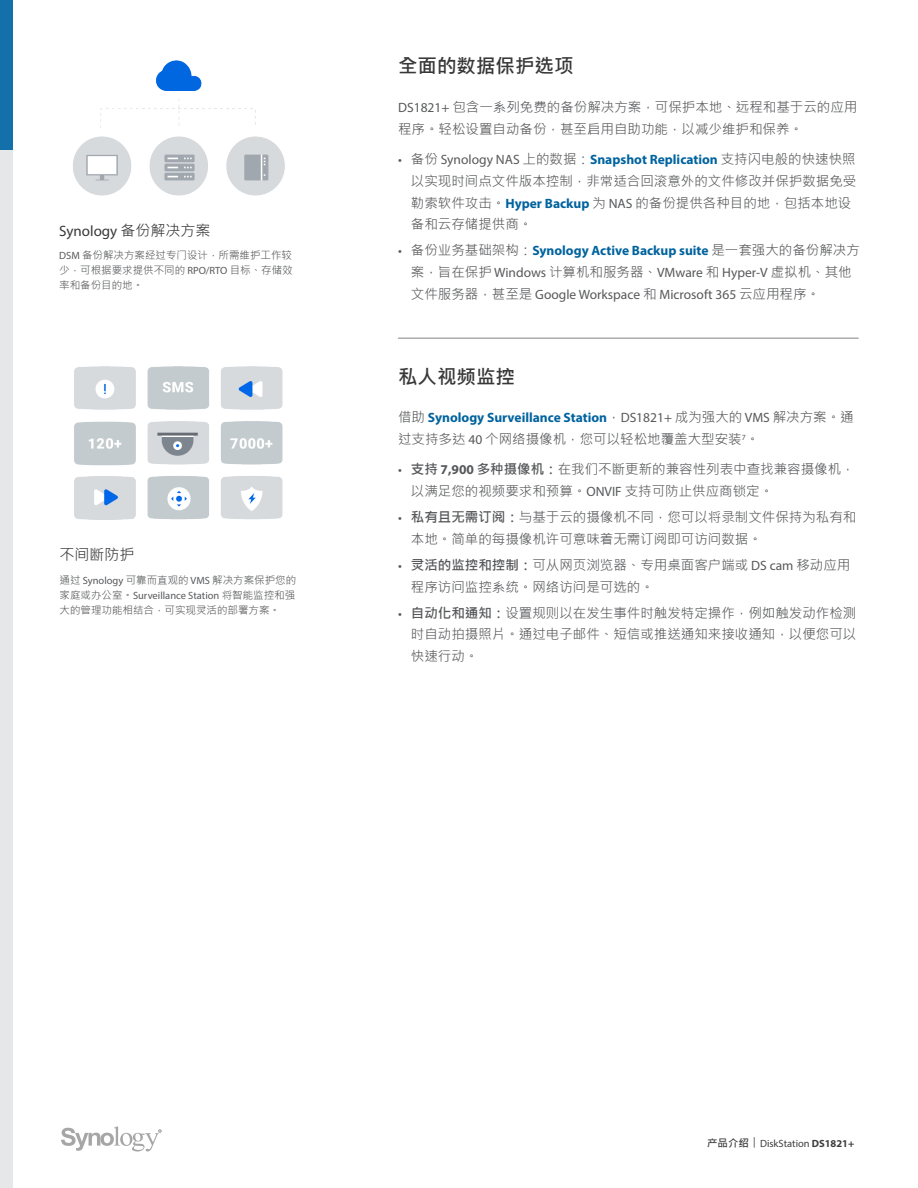
<style>
.page{position:relative;width:918px;height:1188px;background:#fff}
.page>*{position:absolute;margin:0;border:0;box-sizing:border-box;transform-origin:0 0}
.Chapter_Title{font:700 19.5px "Microsoft Jheng Hei";color:#383839}
.Graphic_Title{font:15px "Myriad Pro";color:#383839}
.Graphic_Title-2{font:15px "Microsoft Jheng Hei";color:#383839}
.Body_Content{font:13.5px/21.8px "Microsoft Jheng Hei";color:#57585a}
.Graphic_Text{font:10.5px/15px "Microsoft Jheng Hei";color:#57585a;text-align:justify}
.t1{font:10.5px "Myriad Pro";color:#3e3e3f}
.s1{font-family:"Microsoft Jheng Hei"}
.s2{font-family:"Myriad Pro"}
.s3{font-family:"Myriad Pro";font-weight:700;color:#00639e}
.s4{font-weight:700}
.s5{font-family:"Myriad Pro";font-weight:700}
.s6{font-family:"Microsoft Jheng Hei";font-weight:700}
</style>
<div class="page">
<div style="left:0;top:0;width:13px;height:150px;background:#1470aa"></div>
<svg style="left:61px;top:1126px;width:101px;height:26px"></svg>
<hr style="left:398px;top:338px;width:460px;height:1px;background:#808285">
<div style="left:0;top:150px;width:13px;height:1038px;background:#e6e7e9"></div>
<img style="left:73px;top:60px;width:212px;height:136px">
<img style="left:74px;top:366px;width:209px;height:154px">
<p class="Graphic_Title" style="left:59px;top:222px;width:153px">Synology <span class="s1">备份解决方案</span></p>
<p class="Graphic_Text" style="left:59px;top:248px;width:235px"><span class="s2">DSM</span> 备份解决方案经过专门设计，所需维护工作较少，可根据要求提供不同的 <span class="s2">RPO/RTO</span> 目标、存储效率和备份目的地。</p>
<p class="Graphic_Title-2" style="left:60px;top:546px;width:76px">不间断防护</p>
<p class="Graphic_Text" style="left:60px;top:573px;width:238px">通过 <span class="s2">Synology</span> 可靠而直观的 <span class="s2">VMS</span> 解决方案保护您的家庭或办公室。<span class="s2">Surveillance Station</span> 将智能监控和强大的管理功能相结合，可实现灵活的部署方案。</p>
<p class="Chapter_Title" style="left:398px;top:54px;width:177px">全面的数据保护选项</p>
<p class="Body_Content" style="left:398px;top:96px;width:461px"><span class="s2">DS1821+</span> 包含一系列免费的备份解决方案，可保护本地、远程和基于云的应用程序。轻松设置自动备份，甚至启用自助功能，以减少维护和保养。</p>
<p class="Body_Content" style="left:411px;top:148px;width:447px;text-indent:-13px"><span class="s2">•</span> 备份 <span class="s2">Synology NAS</span> 上的数据：<span class="s3">Snapshot Replication</span> 支持闪电般的快速快照以实现时间点文件版本控制，非常适合回滚意外的文件修改并保护数据免受勒索软件攻击。<span class="s3">Hyper Backup</span> 为 <span class="s2">NAS</span> 的备份提供各种目的地，包括本地设备和云存储提供商。</p>
<p class="Body_Content" style="left:411px;top:240px;width:451px;text-indent:-13px"><span class="s2">•</span> 备份业务基础架构：<span class="s3">Synology Active Backup suite</span> 是一套强大的备份解决方案，旨在保护 <span class="s2">Windows</span> 计算机和服务器、<span class="s2">VMware</span> 和 <span class="s2">Hyper-V</span> 虚拟机、其他文件服务器，甚至是 <span class="s2">Google Workspace</span> 和 <span class="s2">Microsoft 365</span> 云应用程序。</p>
<p class="Chapter_Title" style="left:398px;top:364px;width:118px">私人视频监控</p>
<p class="Body_Content" style="left:398px;top:407px;width:457px">借助 <span class="s3">Synology Surveillance Station</span>，<span class="s2">DS1821+</span> 成为强大的 <span class="s2">VMS</span> 解决方案。通过支持多达 <span class="s2">40</span> 个网络摄像机，您可以轻松地覆盖大型安装<sup>7</sup>。</p>
<p class="Body_Content" style="left:411px;top:459px;width:445px;text-indent:-13px"><span class="s2">•</span> <span class="s4">支持</span> <span class="s5">7,900</span> <span class="s4">多种摄像机：</span>在我们不断更新的兼容性列表中查找兼容摄像机，以满足您的视频要求和预算。<span class="s2">ONVIF</span> 支持可防止供应商锁定。</p>
<p class="Body_Content" style="left:411px;top:506px;width:447px;text-indent:-13px"><span class="s2">•</span> <span class="s4">私有且无需订阅：</span>与基于云的摄像机不同，您可以将录制文件保持为私有和本地。简单的每摄像机许可意味着无需订阅即可访问数据。</p>
<p class="Body_Content" style="left:411px;top:554px;width:441px;text-indent:-13px"><span class="s2">•</span> <span class="s4">灵活的监控和控制：</span>可从网页浏览器、专用桌面客户端或 <span class="s2">DS cam</span> 移动应用程序访问监控系统。网络访问是可选的。</p>
<p class="Body_Content" style="left:411px;top:602px;width:447px;text-align:justify;text-indent:-13px"><span class="s2">•</span> <span class="s4">自动化和通知：</span>设置规则以在发生事件时触发特定操作，例如触发动作检测时自动拍摄照片。通过电子邮件、短信或推送通知来接收通知，以便您可以快速行动。</p>
<p class="t1" style="left:707px;top:1137px;width:149px"><span class="s6">产品介绍</span> | DiskStation <span class="s4">DS1821+</span></p>
</div>
